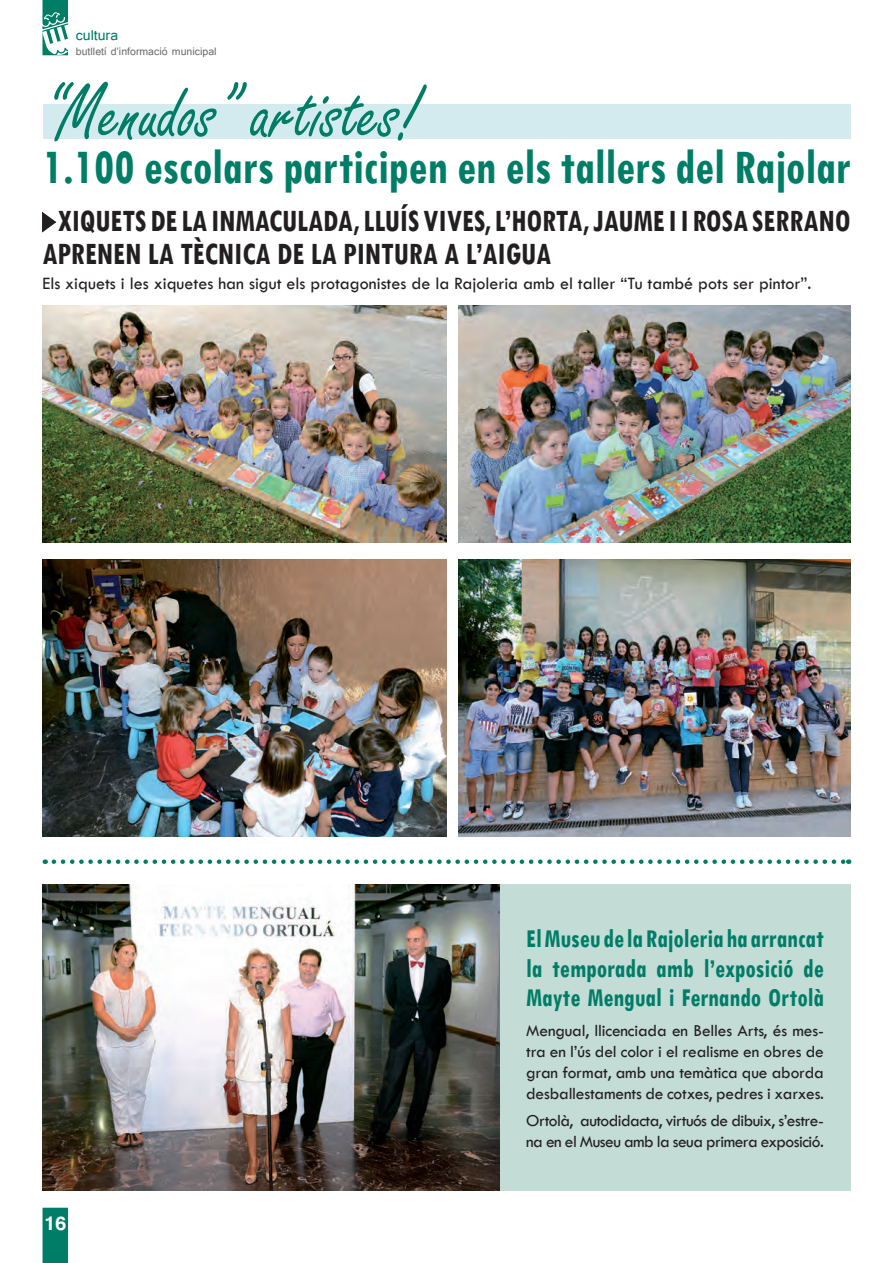
<style>
.page{position:relative;width:893px;height:1263px;background:#fff}
.page>*{position:absolute;margin:0;border:0;box-sizing:border-box;transform-origin:0 0}
.t1{font:82.5px "Freestyle Script";color:#007d67;scale:.91 1}
.t2{font:700 condensed 51.15px "Tw Cen";color:#007d67;scale:.91 1}
.t3{font:700 condensed 33px/33px "Tw Cen";color:#231f20;scale:.91 1}
.t4{font:700 condensed 27.15px/29.7px "Tw Cen";color:#007d67;text-align:justify;scale:.91 1}
.t5{font:700 24px "Tunga";color:#fff}
.t6{font:18px "Tw Cen";color:#231f20}
.t7{font:18px "Tunga";color:#007d67}
.t8{font:17.4px/21px "Tw Cen";letter-spacing:-.03em;color:#231f20;text-align:justify}
.t9{font:13.5px "Tunga";color:#6c6d70}
</style>
<div class="page">
<div style="left:43px;top:104px;width:807px;height:34px;background:#d3ebef"></div>
<div style="left:43px;top:884px;width:807px;height:307px;background:#c3dcd6"></div>
<svg style="left:43px;top:1208px;width:25px;height:55px"></svg>
<svg style="left:42px;top:0;width:26px;height:55px"></svg>
<svg style="left:54px;top:859px;width:795px;height:5px"></svg>
<img style="left:43px;top:884px;width:457px;height:307px">
<img style="left:459px;top:306px;width:391px;height:236px">
<img style="left:43px;top:306px;width:403px;height:236px">
<img style="left:43px;top:559px;width:403px;height:278px">
<svg style="left:42px;top:213px;width:14px;height:19px"></svg>
<img style="left:459px;top:559px;width:391px;height:278px">
<p class="t7" style="left:76px;top:23px;width:44px">cultura</p>
<p class="t9" style="left:76px;top:42px;width:142px">butlletí d’informació municipal</p>
<h1 class="t1" style="left:43px;top:68px;width:415px">“Menudos” artistes!</h1>
<h2 class="t2" style="left:43px;top:136px;width:889px">1.100 escolars participen en els tallers del Rajolar</h2>
<h3 class="t3" style="left:43px;top:203px;width:889px;text-indent:15px">XIQUETS DE LA INMACULADA, LLUÍS VIVES, L’HORTA, JAUME I I ROSA SERRANO<br>APRENEN LA TÈCNICA DE LA PINTURA A L’AIGUA</h3>
<p class="t6" style="left:43px;top:272px;width:770px">Els xiquets i les xiquetes han sigut els protagonistes de la Rajoleria amb el taller “Tu també pots ser pintor”.</p>
<h3 class="t5" style="left:44px;top:1208px;width:24px">16</h3>
<h3 class="t4" style="left:526px;top:923px;width:329px">El Museu de la Rajoleria ha arrancat la temporada amb l’exposició de Mayte Mengual i Fernando Ortolà</h3>
<p class="t8" style="left:526px;top:1020px;width:299px">Mengual, llicenciada en Belles Arts, és mes&shy;tra en l’ús del color i el realisme en obres de gran format, amb una temàtica que aborda desballestaments de cotxes, pedres i xarxes.</p>
<p class="t8" style="left:526px;top:1110px;width:299px">Ortolà, autodidacta, virtuós de dibuix, s’estre&shy;na en el Museu amb la seua primera exposició.</p>
</div>
